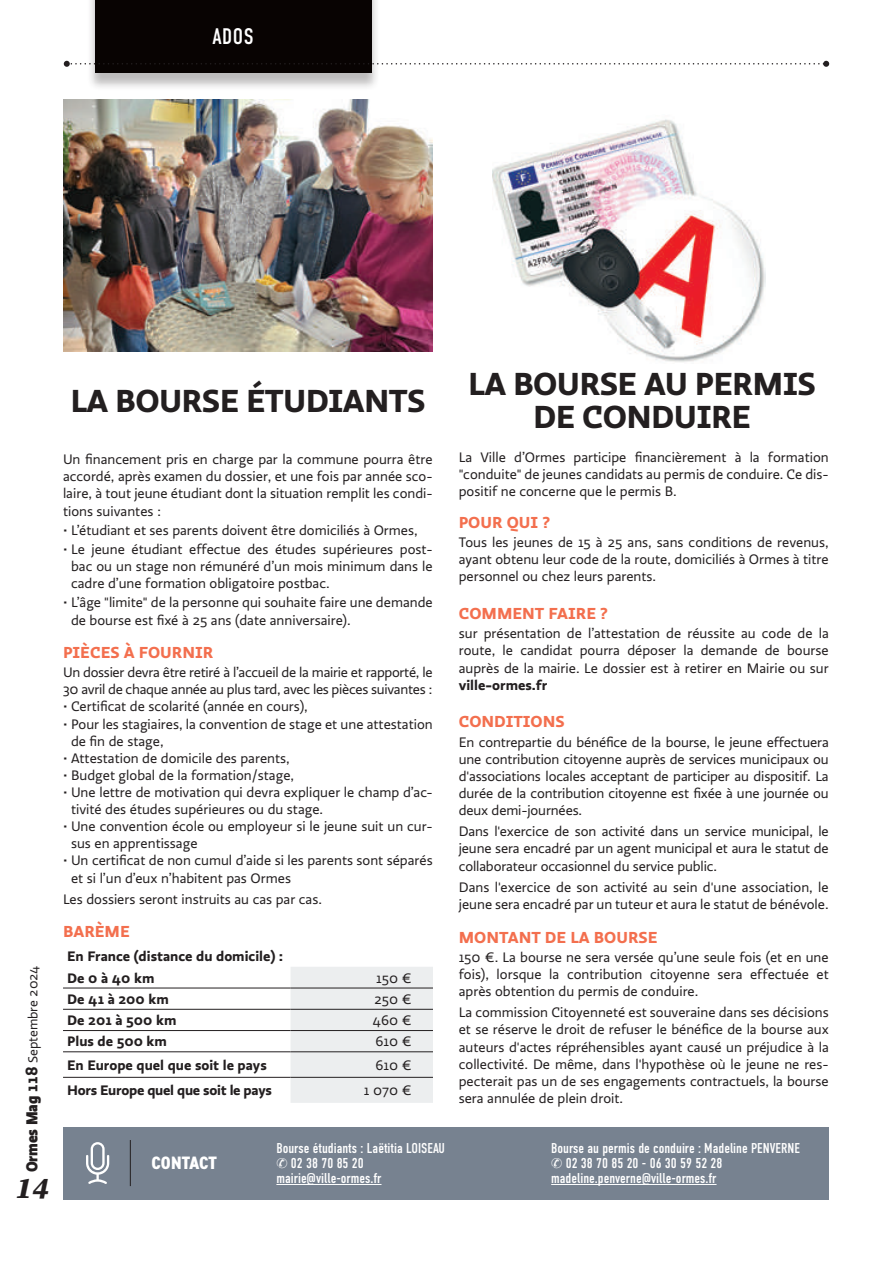
<style>
.page{position:relative;width:893px;height:1263px;background:#fff}
.page>*{position:absolute;margin:0;border:0;box-sizing:border-box;transform-origin:0 0}
.t1{font:700 33px/33px "Ratio";letter-spacing:-.02em;color:#231f20;text-align:center}
.t2{font:italic 30px "Source Serif Variable";color:#231f20}
.t3{font:22.5px "DIN Condensed";color:#fff}
.t4{font:800 condensed 18px "DIN2014";letter-spacing:-.005em;color:#fff}
.t5{font:700 16.5px "Ratio";color:#f36f4e}
.t6{font:14.25px/17.1px "Ratio";color:#231f20;text-align:justify}
.t7{font:14.25px "DIN Condensed";color:#fff}
.t8{font:14.25px/17.1px "Ratio";letter-spacing:-.02em;color:#231f20}
.t9{font:700 14.25px/21.1px "Ratio";color:#231f20}
.t10{font:700 14.25px "Ratio";letter-spacing:-.02em;color:#231f20}
.t11{font:13.5px "Ratio";color:#231f20}
.s1{font-family:"Ratio Display";font-weight:800;font-size:16.5px}
.s2{font-weight:700;font-size:16.5px}
</style>
<div class="page">
<div style="left:291px;top:967px;width:142px;height:136px;background:#eceeef"></div>
<hr style="left:63px;top:988px;width:228px;height:1px;background:#231f20">
<hr style="left:291px;top:988px;width:142px;height:1px;background:#231f20">
<hr style="left:63px;top:1009px;width:228px;height:1px;background:#231f20">
<hr style="left:291px;top:1009px;width:142px;height:1px;background:#231f20">
<hr style="left:63px;top:1030px;width:228px;height:1px;background:#231f20">
<hr style="left:291px;top:1030px;width:142px;height:1px;background:#231f20">
<hr style="left:63px;top:1051px;width:228px;height:1px;background:#231f20">
<hr style="left:291px;top:1051px;width:142px;height:1px;background:#231f20">
<hr style="left:63px;top:1077px;width:228px;height:1px;background:#231f20">
<hr style="left:291px;top:1077px;width:142px;height:1px;background:#231f20">
<div style="left:87px;top:0;width:292px;height:91px;background:#231f20;opacity:.3"></div>
<div style="left:95px;top:0;width:276px;height:72px;background:#080302"></div>
<div style="left:64px;top:1127px;width:765px;height:72px;background:#778290"></div>
<hr style="left:276px;top:1184px;width:105px;height:1px;background:#fff">
<hr style="left:551px;top:1184px;width:165px;height:1px;background:#fff">
<svg style="left:64px;top:61px;width:765px;height:6px"></svg>
<img style="left:64px;top:99px;width:369px;height:253px">
<img style="left:493px;top:119px;width:272px;height:243px">
<hr style="left:130px;top:1140px;width:1px;height:46px;background:#231f20">
<svg style="left:86px;top:1142px;width:23px;height:42px"></svg>
<h3 class="t3" style="left:212px;top:24px;width:43px">ADOS</h3>
<p class="t11" style="left:25px;top:1172px;width:209px;rotate:-90deg"><span class="s1">Ormes Mag</span> <span class="s2">118</span> Septembre 2024</p>
<h2 class="t2" style="left:15px;top:1168px;width:35px">14</h2>
<h1 class="t1" style="left:70px;top:384px;width:357px">LA BOURSE ÉTUDIANTS</h1>
<h1 class="t1" style="left:468px;top:367px;width:349px">LA BOURSE AU PERMIS<br>DE CONDUIRE</h1>
<p class="t6" style="left:459px;top:449px;width:371px">La Ville d’Ormes participe financièrement à la formation "conduite" de jeunes candidats au permis de conduire. Ce dis&shy;positif ne concerne que le permis B.</p>
<p class="t5" style="left:459px;top:512px;width:93px">POUR QUI ?</p>
<p class="t6" style="left:459px;top:534px;width:371px">Tous les jeunes de 15 à 25 ans, sans conditions de revenus, ayant obtenu leur code de la route, domiciliés à Ormes à titre personnel ou chez leurs parents.</p>
<p class="t5" style="left:459px;top:603px;width:151px">COMMENT FAIRE ?</p>
<p class="t6" style="left:459px;top:625px;width:371px">sur présentation de l’attestation de réussite au code de la route, le candidat pourra déposer la demande de bourse auprès de la mairie. Le dossier est à retirer en Mairie ou sur</p>
<p class="t9" style="left:459px;top:674px;width:90px">ville-ormes.fr</p>
<p class="t5" style="left:459px;top:711px;width:107px">CONDITIONS</p>
<p class="t6" style="left:459px;top:733px;width:371px">En contrepartie du bénéfice de la bourse, le jeune effectuera une contribution citoyenne auprès de services municipaux ou d'associations locales acceptant de participer au dispositif. La durée de la contribution citoyenne est fixée à une journée ou deux demi-journées.</p>
<p class="t6" style="left:459px;top:823px;width:371px">Dans l'exercice de son activité dans un service municipal, le jeune sera encadré par un agent municipal et aura le statut de collaborateur occasionnel du service public.</p>
<p class="t6" style="left:459px;top:879px;width:371px">Dans l'exercice de son activité au sein d'une association, le jeune sera encadré par un tuteur et aura le statut de bénévole.</p>
<p class="t5" style="left:459px;top:926px;width:200px">MONTANT DE LA BOURSE</p>
<p class="t6" style="left:459px;top:949px;width:371px">150 €. La bourse ne sera versée qu’une seule fois (et en une fois), lorsque la contribution citoyenne sera effectuée et après obtention du permis de conduire.</p>
<p class="t6" style="left:459px;top:1004px;width:371px">La commission Citoyenneté est souveraine dans ses décisions et se réserve le droit de refuser le bénéfice de la bourse aux auteurs d'actes répréhensibles ayant causé un préjudice à la collectivité. De même, dans l'hypothèse où le jeune ne res&shy;pecterait pas un de ses engagements contractuels, la bourse sera annulée de plein droit.</p>
<p class="t6" style="left:63px;top:451px;width:371px">Un financement pris en charge par la commune pourra être accordé, après examen du dossier, et une fois par année sco&shy;laire, à tout jeune étudiant dont la situation remplit les condi&shy;tions suivantes :</p>
<p class="t6" style="left:63px;top:522px;width:356px">• L’étudiant et ses parents doivent être domiciliés à Ormes,</p>
<p class="t6" style="left:71px;top:541px;width:363px;text-indent:-8px">• Le jeune étudiant effectue des études supérieures post&shy;bac ou un stage non rémunéré d’un mois minimum dans le cadre d’une formation obligatoire postbac.</p>
<p class="t6" style="left:71px;top:594px;width:363px;text-indent:-8px">• L’âge "limite" de la personne qui souhaite faire une demande de bourse est fixé à 25 ans (date anniversaire).</p>
<p class="t5" style="left:63px;top:642px;width:152px">PIÈCES À FOURNIR</p>
<p class="t8" style="left:63px;top:664px;width:371px">Un dossier devra être retiré à l’accueil de la mairie et rapporté, le<br>30 avril de chaque année au plus tard, avec les pièces suivantes :</p>
<p class="t6" style="left:63px;top:698px;width:246px">• Certificat de scolarité (année en cours),</p>
<p class="t6" style="left:71px;top:715px;width:363px;text-indent:-8px">• Pour les stagiaires, la convention de stage et une attestation de fin de stage,</p>
<p class="t6" style="left:63px;top:750px;width:228px">• Attestation de domicile des parents,</p>
<p class="t6" style="left:63px;top:767px;width:233px">• Budget global de la formation/stage,</p>
<p class="t6" style="left:71px;top:784px;width:363px;text-indent:-8px">• Une lettre de motivation qui devra expliquer le champ d’ac&shy;tivité des études supérieures ou du stage.</p>
<p class="t6" style="left:71px;top:818px;width:363px;text-indent:-8px">• Une convention école ou employeur si le jeune suit un cur&shy;sus en apprentissage</p>
<p class="t6" style="left:71px;top:852px;width:363px;text-indent:-8px">• Un certificat de non cumul d’aide si les parents sont séparés et si l’un d’eux n’habitent pas Ormes</p>
<p class="t6" style="left:63px;top:891px;width:260px">Les dossiers seront instruits au cas par cas.</p>
<p class="t5" style="left:63px;top:921px;width:68px">BARÈME</p>
<p class="t9" style="left:67px;top:946px;width:218px">En France (distance du domicile) :<br>De 0 à 40 km</p>
<p class="t6" style="left:376px;top:969px;width:37px">150 €</p>
<p class="t9" style="left:67px;top:988px;width:103px">De 41 à 200 km</p>
<p class="t6" style="left:374px;top:991px;width:39px">250 €</p>
<p class="t9" style="left:67px;top:1009px;width:111px">De 201 à 500 km</p>
<p class="t6" style="left:372px;top:1012px;width:41px">460 €</p>
<p class="t9" style="left:67px;top:1031px;width:101px">Plus de 500 km</p>
<p class="t6" style="left:375px;top:1033px;width:38px">610 €</p>
<p class="t9" style="left:67px;top:1054px;width:201px">En Europe quel que soit le pays</p>
<p class="t6" style="left:375px;top:1057px;width:38px">610 €</p>
<p class="t10" style="left:67px;top:1081px;width:206px">Hors Europe quel que soit le pays</p>
<p class="t6" style="left:364px;top:1082px;width:49px">1 070 €</p>
<p class="t4" style="left:151px;top:1151px;width:67px">CONTACT</p>
<p class="t7" style="left:276px;top:1140px;width:170px">Bourse étudiants : Laëtitia LOISEAU</p>
<p class="t7" style="left:291px;top:1155px;width:74px">02 38 70 85 20</p>
<p class="t7" style="left:276px;top:1170px;width:107px">mairie@ville-ormes.fr</p>
<p class="t7" style="left:551px;top:1140px;width:250px">Bourse au permis de conduire : Madeline PENVERNE</p>
<p class="t7" style="left:566px;top:1155px;width:158px">02 38 70 85 20 - 06 30 59 52 28</p>
<p class="t7" style="left:551px;top:1170px;width:167px">madeline.penverne@ville-ormes.fr</p>
</div>
